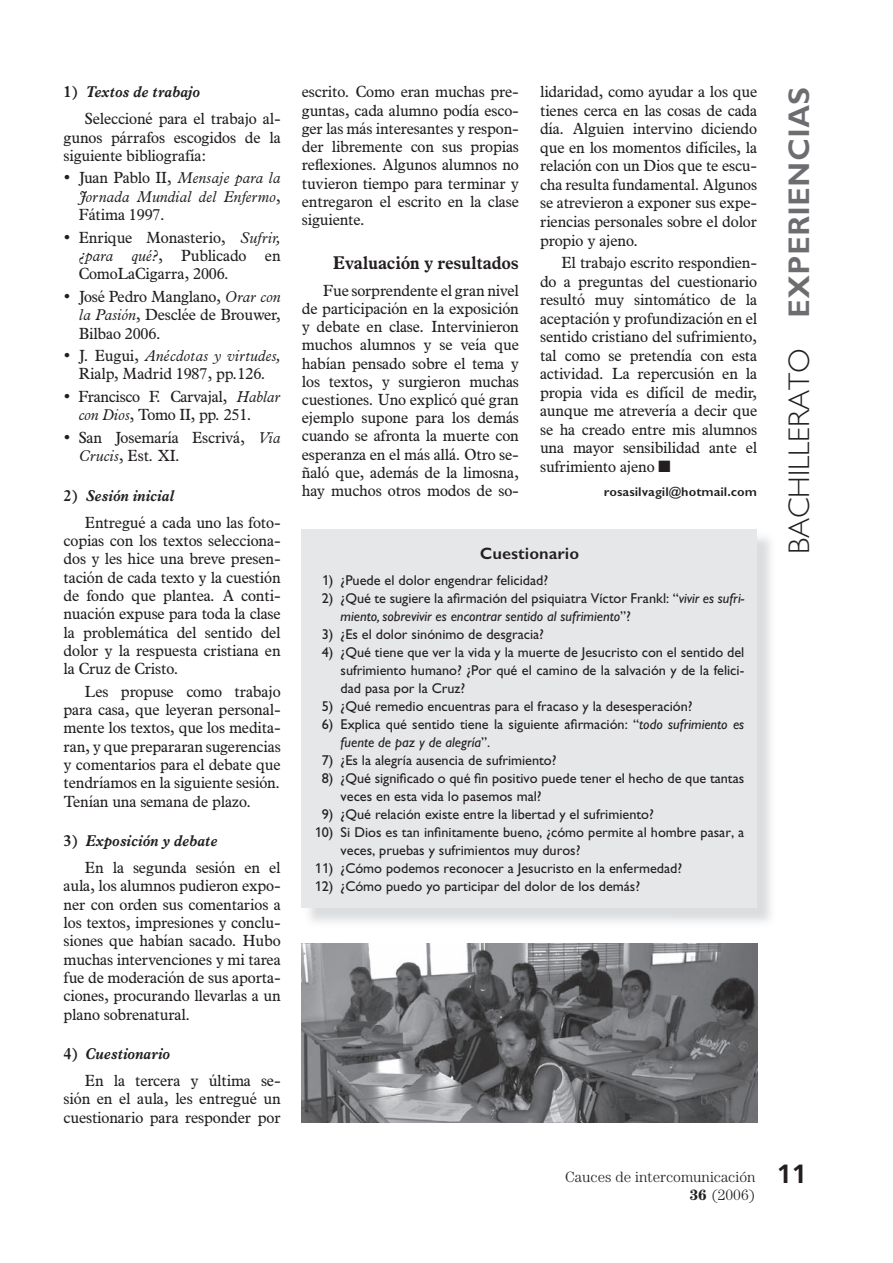
<style>
.page{position:relative;width:893px;height:1263px;background:#fff}
.page>*{position:absolute;margin:0;border:0;box-sizing:border-box;transform-origin:0 0}
.t1{font:300 30px "Gill Bega";color:#231f20}
.t2{font:700 27px "Gill Bega";color:#231f20}
.t3{font:700 18px "News Plantin";letter-spacing:-.005em;color:#231f20}
.t4{font:700 16.5px "Gill Bega";color:#231f20}
.t5{font:15.75px/18.3px "News Plantin";color:#231f20;text-align:justify}
.t6{font:italic 15.75px/18.3px "News Plantin";color:#231f20;text-align:justify}
.t7{font:300 15px/18px "Century";color:#231f20;text-align:right}
.t8{font:14.25px/18px "Gill Bega Normal";color:#231f20}
.t9{font:italic 14.25px "Gill Sans";color:#231f20}
.t10{font:700 12.75px "Gill Bega";color:#231f20}
.s1{font-weight:700}
.s2{font-weight:700;font-style:italic}
.s3{font-style:normal}
.s4{font-style:italic}
.s5{font-family:"Monotype Sorts"}
.s6{font-family:"Gill Sans";font-style:italic}
.s7{font-family:"Gill Bega Normal";font-style:normal}
.s8{font-weight:700;color:#6c6d70}
</style>
<div class="page">
<img style="left:302px;top:943px;width:455px;height:180px">
<div style="left:302px;top:530px;width:455px;height:378px;background:#e6e7e9"></div>
<p class="t5" style="left:85px;top:80px;width:197px;line-height:26.8px;text-indent:-21px"><span class="s1">1)</span> <span class="s2">Textos de trabajo<br></span>Seleccioné para el trabajo al-</p>
<p class="t5" style="left:64px;top:129px;width:218px">gunos párrafos escogidos de la siguiente bibliografía:</p>
<p class="t6" style="left:79px;top:170px;width:203px;text-indent:-15px">• <span class="s3">Juan Pablo II,</span> Mensaje para la Jornada Mundial del Enfermo<span class="s3">, Fátima 1997.</span></p>
<p class="t5" style="left:79px;top:229px;width:203px;text-indent:-15px">• Enrique Monasterio, <span class="s4">Sufrir, ¿para qué?</span>, Publicado en ComoLaCigarra, 2006.</p>
<p class="t5" style="left:79px;top:289px;width:203px;text-indent:-15px">• José Pedro Manglano, <span class="s4">Orar con la Pasión</span>, Desclée de Brouwer, Bilbao 2006.</p>
<p class="t5" style="left:64px;top:348px;width:218px;text-align:center">• J. Eugui, <span class="s4">Anécdotas y virtudes,<br></span>Rialp, Madrid 1987, pp.126.</p>
<p class="t5" style="left:78px;top:389px;width:204px;text-indent:-15px">• Francisco F. Carvajal, <span class="s4">Hablar con Dios</span>, Tomo II, pp. 251.</p>
<p class="t5" style="left:79px;top:430px;width:203px;text-indent:-15px">• San Josemaría Escrivá, <span class="s4">Via<br>Crucis</span>, Est. XI.</p>
<p class="t5" style="left:85px;top:483px;width:197px;line-height:26.8px;text-indent:-21px"><span class="s1">2)</span> <span class="s2">Sesión inicial<br></span>Entregué a cada uno las foto-</p>
<p class="t5" style="left:64px;top:533px;width:218px">copias con los textos selecciona&shy;dos y les hice una breve presen&shy;tación de cada texto y la cuestión de fondo que plantea. A conti&shy;nuación expuse para toda la clase la problemática del sentido del dolor y la respuesta cristiana en la Cruz de Cristo.</p>
<p class="t5" style="left:64px;top:683px;width:218px;text-indent:21px">Les propuse como trabajo para casa, que leyeran personal&shy;mente los textos, que los medita&shy;ran, y que prepararan sugerencias y comentarios para el debate que tendríamos en la siguiente sesión.<br>Tenían una semana de plazo.</p>
<p class="t5" style="left:85px;top:829px;width:197px;line-height:26.8px;text-indent:-21px"><span class="s1">3)</span> <span class="s2">Exposición y debate<br></span>En la segunda sesión en el</p>
<p class="t5" style="left:64px;top:878px;width:218px">aula, los alumnos pudieron expo&shy;ner con orden sus comentarios a los textos, impresiones y conclu&shy;siones que habían sacado. Hubo muchas intervenciones y mi tarea fue de moderación de sus aporta&shy;ciones, procurando llevarlas a un plano sobrenatural.</p>
<p class="t5" style="left:85px;top:1042px;width:197px;line-height:26.8px;text-indent:-21px"><span class="s1">4)</span> <span class="s2">Cuestionario<br></span>En la tercera y última se-</p>
<p class="t5" style="left:64px;top:1091px;width:218px">sión en el aula, les entregué un cuestionario para responder por</p>
<p class="t5" style="left:302px;top:84px;width:218px">escrito. Como eran muchas pre&shy;guntas, cada alumno podía esco&shy;ger las más interesantes y respon&shy;der libremente con sus propias reflexiones. Algunos alumnos no tuvieron tiempo para terminar y entregaron el escrito en la clase siguiente.</p>
<p class="t3" style="left:333px;top:256px;width:187px">Evaluación y resultados</p>
<p class="t5" style="left:302px;top:282px;width:218px;text-indent:21px">Fue sorprendente el gran nivel de participación en la exposición y debate en clase. Intervinieron muchos alumnos y se veía que habían pensado sobre el tema y los textos, y surgieron muchas cuestiones. Uno explicó qué gran ejemplo supone para los demás cuando se afronta la muerte con esperanza en el más allá. Otro se&shy;ñaló que, además de la limosna, hay muchos otros modos de so-</p>
<p class="t5" style="left:540px;top:84px;width:218px">lidaridad, como ayudar a los que tienes cerca en las cosas de cada día. Alguien intervino diciendo que en los momentos difíciles, la relación con un Dios que te escu&shy;cha resulta fundamental. Algunos se atrevieron a exponer sus expe&shy;riencias personales sobre el dolor propio y ajeno.</p>
<p class="t5" style="left:540px;top:255px;width:218px;text-indent:21px">El trabajo escrito respondien&shy;do a preguntas del cuestionario resultó muy sintomático de la aceptación y profundización en el sentido cristiano del sufrimiento, tal como se pretendía con esta actividad. La repercusión en la propia vida es difícil de medir, aunque me atrevería a decir que se ha creado entre mis alumnos una mayor sensibilidad ante el sufrimiento ajeno <span class="s5">n</span></p>
<p class="t10" style="left:604px;top:487px;width:155px">rosasilvagil@hotmail.com</p>
<p class="t4" style="left:479px;top:547px;width:101px">Cuestionario</p>
<p class="t8" style="left:322px;top:573px;width:228px">1) ¿Puede el dolor engendrar felicidad?</p>
<p class="t8" style="left:322px;top:591px;width:424px">2) ¿Qué te sugiere la afirmación del psiquiatra Víctor Frankl: “<span class="s6">vivir es sufri-</span></p>
<p class="t9" style="left:340px;top:612px;width:292px">miento, sobrevivir es encontrar sentido al sufrimiento<span class="s7">”?</span></p>
<p class="t8" style="left:322px;top:627px;width:224px">3) ¿Es el dolor sinónimo de desgracia?</p>
<p class="t8" style="left:340px;top:645px;width:405px;text-align:justify;text-indent:-19px">4) ¿Qué tiene que ver la vida y la muerte de Jesucristo con el sentido del sufrimiento humano? ¿Por qué el camino de la salvación y de la felici&shy;dad pasa por la Cruz?</p>
<p class="t8" style="left:322px;top:699px;width:372px">5) ¿Qué remedio encuentras para el fracaso y la desesperación?</p>
<p class="t8" style="left:322px;top:717px;width:424px">6) Explica qué sentido tiene la siguiente afirmación: “<span class="s6">todo sufrimiento es</span></p>
<p class="t9" style="left:340px;top:738px;width:151px">fuente de paz y de alegría<span class="s7">”.</span></p>
<p class="t8" style="left:322px;top:753px;width:236px">7) ¿Es la alegría ausencia de sufrimiento?</p>
<p class="t8" style="left:340px;top:771px;width:405px;text-indent:-19px">8) ¿Qué significado o qué fin positivo puede tener el hecho de que tantas veces en esta vida lo pasemos mal?</p>
<p class="t8" style="left:322px;top:807px;width:333px">9) ¿Qué relación existe entre la libertad y el sufrimiento?</p>
<p class="t8" style="left:340px;top:825px;width:405px;text-indent:-26px">10) Si Dios es tan infinitamente bueno, ¿cómo permite al hombre pasar, a veces, pruebas y sufrimientos muy duros?</p>
<p class="t8" style="left:314px;top:861px;width:369px">11) ¿Cómo podemos reconocer a Jesucristo en la enfermedad?</p>
<p class="t8" style="left:314px;top:879px;width:327px">12) ¿Cómo puedo yo participar del dolor de los demás?</p>
<h1 class="t1" style="left:787px;top:554px;width:469px;rotate:-90deg">BACHILLERATO <span class="s8">EXPERIENCIAS</span></h1>
<p class="t7" style="left:565px;top:1169px;width:192px">Cauces de intercomunicación<br><span class="s1">36</span> (2006)</p>
<h2 class="t2" style="left:776px;top:1163px;width:31px">11</h2>
</div>
